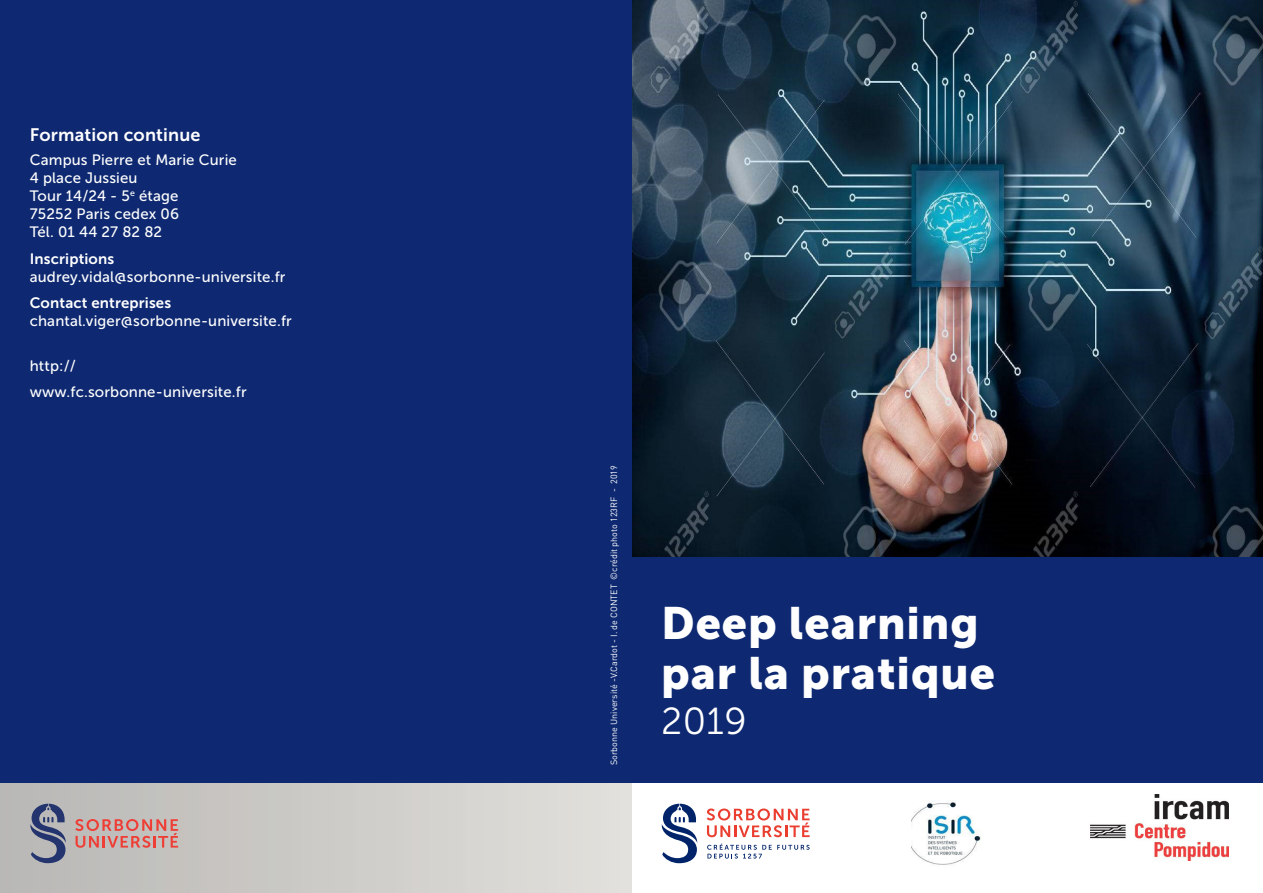
<style>
.page{position:relative;width:1263px;height:893px;background:#fff}
.page>*{position:absolute;margin:0;border:0;box-sizing:border-box;transform-origin:0 0}
.t1{font:45px/49.5px "Museo Sans 900";letter-spacing:.02em;color:#fff}
.t2{font:37.5px "Museo Sans 300";color:#fff}
.t3{font:18px "Museo Sans 700";letter-spacing:.01em;color:#fff}
.t4{font:15px/18px "Museo Sans 500";letter-spacing:.01em;color:#fff}
.t5{font:15px "Museo Sans 700";letter-spacing:.01em;color:#fff}
.t6{font:9px "DINOT";color:#fff}
</style>
<div class="page">
<img style="left:631px;top:0;width:632px;height:557px">
<div style="left:631px;top:557px;width:632px;height:225px;background:#0e2971"></div>
<svg style="left:662px;top:804px;width:36px;height:59px"></svg>
<svg style="left:707px;top:808px;width:103px;height:29px"></svg>
<svg style="left:707px;top:844px;width:102px;height:15px"></svg>
<div style="left:0;top:782px;width:631px;height:111px;background:linear-gradient(to right,#b8b6b4,#e2e0dc)"></div>
<svg style="left:30px;top:804px;width:37px;height:59px;background:#787f97"></svg>
<svg style="left:75px;top:819px;width:103px;height:29px;background:#cf938e"></svg>
<div style="left:0;top:0;width:631px;height:782px;background:#0e2971"></div>
<img style="left:1091px;top:794px;width:138px;height:66px">
<img style="left:912px;top:800px;width:69px;height:65px">
<p class="t3" style="left:30px;top:125px;width:172px">Formation continue</p>
<p class="t4" style="left:30px;top:151px;width:209px">Campus Pierre et Marie Curie<br>4 place Jussieu</p>
<p class="t4" style="left:30px;top:187px;width:150px">Tour 14/24 - 5<sup>e</sup> étage</p>
<p class="t4" style="left:30px;top:205px;width:151px">75252 Paris cedex 06</p>
<p class="t4" style="left:30px;top:223px;width:134px">Tél. 01 44 27 82 82</p>
<p class="t5" style="left:30px;top:250px;width:86px">Inscriptions</p>
<p class="t4" style="left:30px;top:268px;width:257px">audrey.vidal@sorbonne-universite.fr</p>
<p class="t5" style="left:30px;top:295px;width:143px">Contact entreprises</p>
<p class="t4" style="left:30px;top:312px;width:264px">chantal.viger@sorbonne-universite.fr</p>
<p class="t4" style="left:30px;top:357px;width:48px">http://</p>
<p class="t4" style="left:30px;top:383px;width:218px">www.fc.sorbonne-universite.fr</p>
<p class="t6" style="left:608px;top:765px;width:302px;rotate:-90deg">Sorbonne Université -V.Cardot - I. de CONTET ©crédit photo 123RF - 2019</p>
<p class="t1" style="left:661px;top:599px;width:335px">Deep learning par la pratique</p>
<p class="t2" style="left:661px;top:701px;width:87px">2019</p>
</div>
